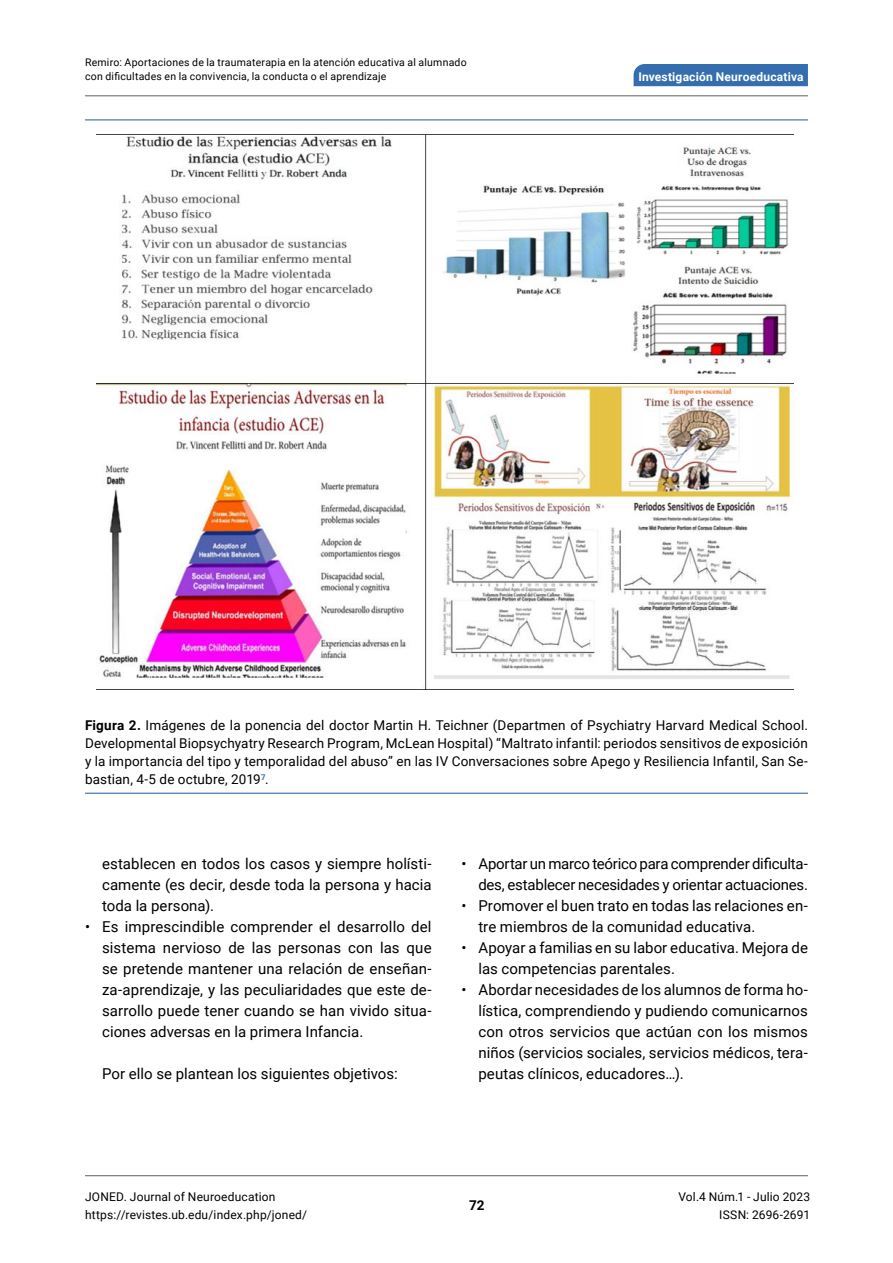
<style>
.page{position:relative;width:893px;height:1263px;background:#fff}
.page>*{position:absolute;margin:0;border:0;box-sizing:border-box;transform-origin:0 0}
.T2C{font:15px/21px "Roboto";color:#000;text-align:justify}
.Figura-peu{font:13.5px/18px "Roboto";letter-spacing:.01em;color:#000;text-align:justify}
.t1{font:700 13.5px "Roboto";color:#000}
.t2{font:12px/18px "Roboto";letter-spacing:.015em;color:#000}
.t3{font:700 12px "Roboto";letter-spacing:.015em;color:#fff}
.t4{font:10.5px/13.5px "Roboto";letter-spacing:.02em;color:#000}
.s1{font-weight:700}
</style>
<div class="page">
<hr style="left:85px;top:1175px;width:723px;height:1px;background:#707172">
<hr style="left:85px;top:95px;width:723px;height:1px;background:#707172">
<div style="left:634px;top:64px;width:174px;height:22px;background:#356eaf"></div>
<hr style="left:85px;top:119px;width:723px;height:1px;background:#356eaf">
<hr style="left:85px;top:793px;width:723px;height:1px;background:#356eaf">
<img style="left:97px;top:134px;width:696px;height:555px">
<p class="t4" style="left:85px;top:56px;width:383px">Remiro: Aportaciones de la traumaterapia en la atención educativa al alumnado con dificultades en la convivencia, la conducta o el aprendizaje</p>
<p class="t3" style="left:638px;top:68px;width:167px">Investigación Neuroeducativa</p>
<p class="Figura-peu" style="left:85px;top:716px;width:724px"><span class="s1">Figura 2.</span> Imágenes de la ponencia del doctor Martin H. Teichner (Departmen of Psychiatry Harvard Medical School.<br>Developmental Biopsychyatry Research Program, McLean Hospital) “Maltrato infantil: periodos sensitivos de exposición y la importancia del tipo y temporalidad del abuso” en las IV Conversaciones sobre Apego y Resiliencia Infantil, San Se&shy;bastian, 4-5 de octubre, 2019<sup>7</sup>.</p>
<p class="T2C" style="left:102px;top:852px;width:331px">establecen en todos los casos y siempre holísti&shy;camente (es decir, desde toda la persona y hacia toda la persona).</p>
<p class="T2C" style="left:102px;top:915px;width:331px;text-indent:-17px">• Es imprescindible comprender el desarrollo del sistema nervioso de las personas con las que se pretende mantener una relación de enseñan&shy;za-aprendizaje, y las peculiaridades que este de&shy;sarrollo puede tener cuando se han vivido situa&shy;ciones adversas en la primera Infancia.</p>
<p class="T2C" style="left:102px;top:1062px;width:297px">Por ello se plantean los siguientes objetivos:</p>
<p class="T2C" style="left:461px;top:852px;width:348px;text-align:right">• Aportar un marco teórico para comprender dificulta&shy;des, establecer necesidades y orientar actuaciones.</p>
<p class="T2C" style="left:478px;top:894px;width:331px;text-indent:-17px">• Promover el buen trato en todas las relaciones en&shy;tre miembros de la comunidad educativa.</p>
<p class="T2C" style="left:478px;top:936px;width:331px;text-indent:-17px">• Apoyar a familias en su labor educativa. Mejora de las competencias parentales.</p>
<p class="T2C" style="left:478px;top:978px;width:331px;text-indent:-17px">• Abordar necesidades de los alumnos de forma ho&shy;lística, comprendiendo y pudiendo comunicarnos con otros servicios que actúan con los mismos niños (servicios sociales, servicios médicos, tera&shy;peutas clínicos, educadores…).</p>
<p class="t2" style="left:85px;top:1187px;width:224px">JONED. Journal of Neuroeducation https://revistes.ub.edu/index.php/joned/</p>
<p class="t2" style="left:679px;top:1187px;width:133px;text-align:right">Vol.4 Núm.1 - Julio 2023<br>ISSN: 2696-2691</p>
<p class="t1" style="left:469px;top:1196px;width:17px">72</p>
</div>
